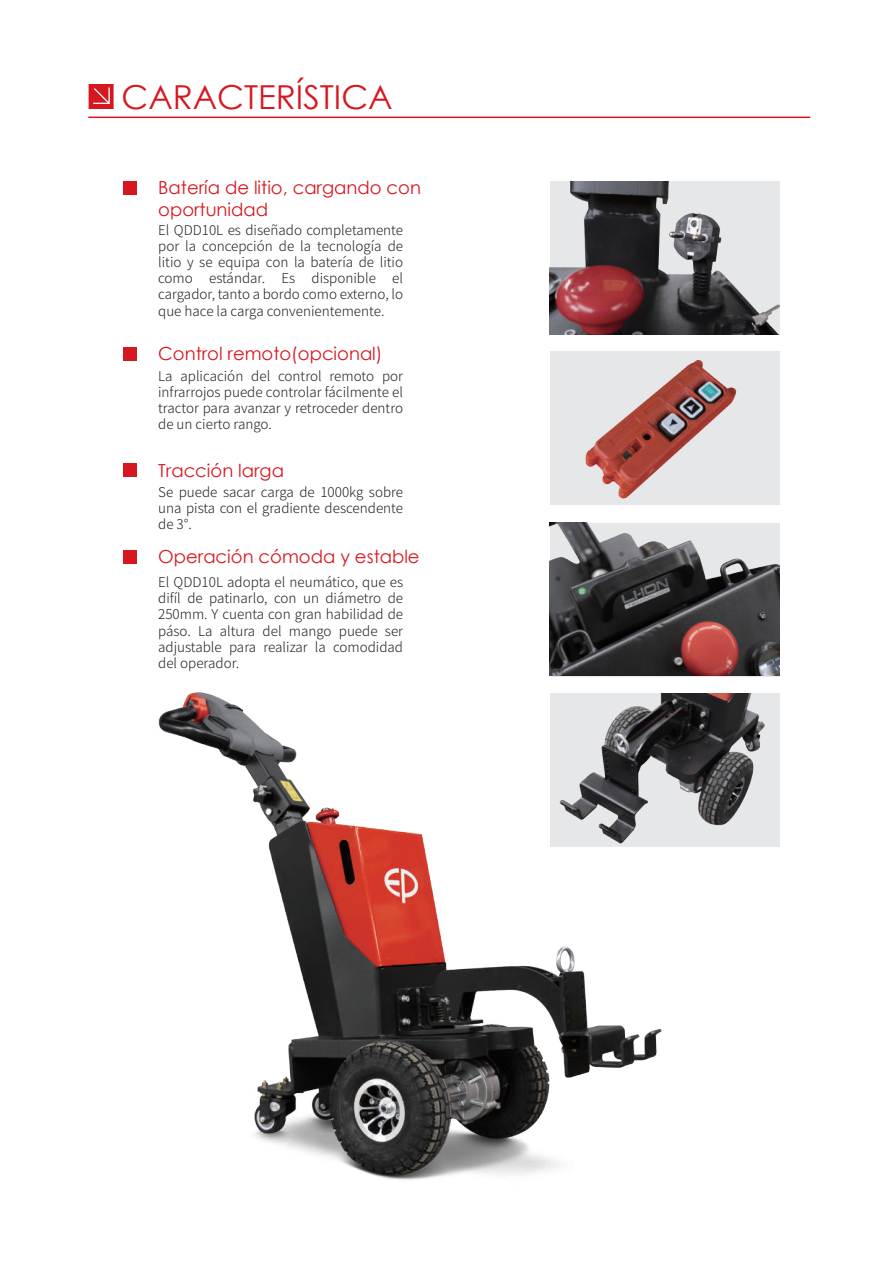
<style>
.page{position:relative;width:893px;height:1263px;background:#fff}
.page>*{position:absolute;margin:0;border:0;box-sizing:border-box;transform-origin:0 0}
.t1{font:33px "Century Gothic";color:#d7171f}
.t2{font:18px/21.6px "Century Gothic";color:#d7171f}
.t3{font:300 13.5px/16.2px "Source Han Sans CN";color:#231f20;text-align:justify}
</style>
<div class="page">
<hr style="left:88px;top:117px;width:722px;height:1px;background:#d7171f">
<svg style="left:89px;top:84px;width:25px;height:25px"></svg>
<div style="left:123px;top:181px;width:14px;height:14px;background:#d7171f"></div>
<div style="left:123px;top:550px;width:14px;height:13px;background:#d7171f"></div>
<div style="left:123px;top:347px;width:14px;height:14px;background:#d7171f"></div>
<div style="left:123px;top:463px;width:14px;height:14px;background:#d7171f"></div>
<img style="left:550px;top:523px;width:229px;height:153px">
<img style="left:549px;top:334px;width:231px;height:171px">
<img style="left:723px;top:693px;width:57px;height:154px">
<img style="left:550px;top:181px;width:230px;height:154px">
<img style="left:158px;top:651px;width:565px;height:529px">
<h1 class="t1" style="left:122px;top:74px;width:272px">CARACTERÍSTICA</h1>
<h2 class="t2" style="left:158px;top:177px;width:264px">Batería de litio, cargando con oportunidad</h2>
<p class="t3" style="left:158px;top:222px;width:246px">El QDD10L es diseñado completamente por la concepción de la tecnología de litio y se equipa con la batería de litio como estándar. Es disponible el cargador, tanto a bordo como externo, lo que hace la carga convenientemente.</p>
<h2 class="t2" style="left:158px;top:343px;width:226px">Control remoto(opcional)</h2>
<p class="t3" style="left:158px;top:368px;width:246px">La aplicación del control remoto por infrarrojos puede controlar fácilmente el tractor para avanzar y retroceder dentro de un cierto rango.</p>
<h2 class="t2" style="left:158px;top:459px;width:127px">Tracción larga</h2>
<p class="t3" style="left:158px;top:484px;width:246px">Se puede sacar carga de 1000kg sobre una pista con el gradiente descendente de 3°.</p>
<h2 class="t2" style="left:158px;top:545px;width:263px">Operación cómoda y estable</h2>
<p class="t3" style="left:158px;top:574px;width:246px">El QDD10L adopta el neumático, que es difíl de patinarlo, con un diámetro de 250mm. Y cuenta con gran habilidad de páso. La altura del mango puede ser adjustable para realizar la comodidad del operador.</p>
</div>
